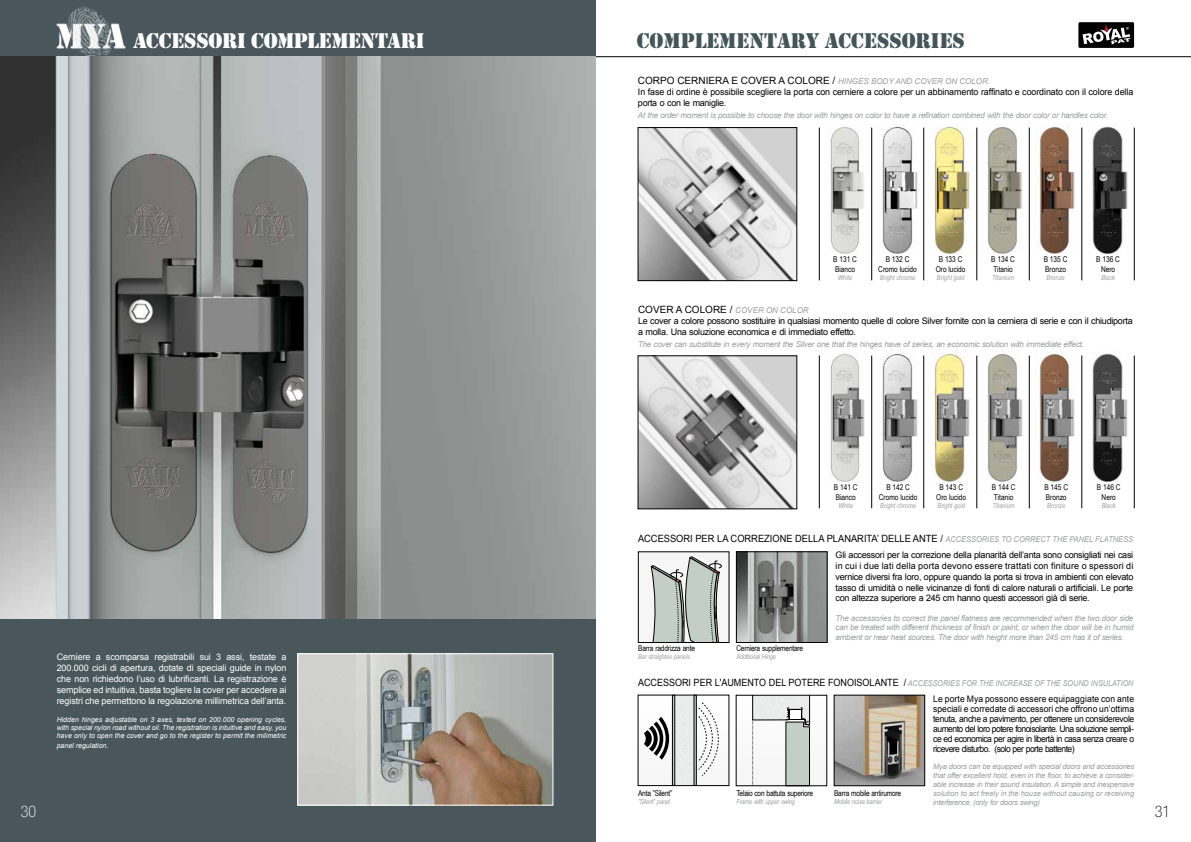
<style>
.page{position:relative;width:1191px;height:842px;background:#fff}
.page>*{position:absolute;margin:0;border:0;box-sizing:border-box;transform-origin:0 0}
.t1{font:22px "Stencil";color:#445559}
.t2{font:22px "Stencil";letter-spacing:-.02em;color:#fff}
.t3{font:100 condensed 16px "Helvetica Neue LT Pro";color:#fff}
.t4{font:100 condensed 16px "Helvetica Neue LT Pro";color:#000}
.t5{font:10px "Arial";color:#000;scale:.93 1}
.t6{font:10px "Arial";color:#000}
.t7{font:9px/10.8px "Arial";letter-spacing:-.03em;color:#000;text-align:justify}
.t8{font:9px/10px "Arial";letter-spacing:-.03em;color:#000;text-align:justify;scale:.95 1}
.t9{font:9px/10.8px "Arial";letter-spacing:-.01em;color:#fff;text-align:justify}
.t10{font:9px/10.8px "Arial";letter-spacing:-.01em;color:#000}
.t11{font:italic 8px/9.6px "Arial";letter-spacing:-.03em;color:#9c9e9f;text-align:justify}
.t12{font:8px/9.6px "Arial Narrow";color:#000}
.t13{font:8px "Arial Narrow";letter-spacing:-.025em;color:#000}
.t14{font:italic 8px "Arial";color:#9c9e9f;scale:.9 1}
.t15{font:italic 7.5px/9px "Arial";letter-spacing:-.04em;color:#9c9e9f;text-align:justify}
.t16{font:italic 7px/8.4px "Arial";color:#fff;text-align:justify}
.t17{font:italic 7px "Arial Narrow";color:#9c9e9f}
.t18{font:italic 7px "Arial Narrow";letter-spacing:-.025em;color:#9c9e9f}
.s1{font-style:italic;font-size:8px;color:#9c9e9f}
.s2{font-style:italic}
.s3{font-style:normal;font-size:10px;color:#000}
</style>
<div class="page">
<div style="left:638px;top:552px;width:91px;height:90px;background:#f6f6f6"></div>
<div style="left:638px;top:552px;width:91px;height:91px;border:1px solid #000"></div>
<svg style="left:651px;top:556px;width:71px;height:87px"></svg>
<img style="left:836px;top:697px;width:86px;height:87px">
<div style="left:834px;top:695px;width:90px;height:91px;border:1px solid #000"></div>
<svg style="left:638px;top:695px;width:91px;height:90px"></svg>
<img style="left:675px;top:697px;width:19px;height:87px">
<div style="left:672px;top:695px;width:3px;height:90px;border:1px solid #000"></div>
<svg style="left:644px;top:717px;width:25px;height:43px"></svg>
<svg style="left:698px;top:702px;width:21px;height:74px"></svg>
<svg style="left:736px;top:695px;width:90px;height:91px"></svg>
<hr style="left:595px;top:56px;width:596px;height:1px;background:#000">
<div style="left:1078px;top:22px;width:56px;height:26px;background:#000"></div>
<svg style="left:1082px;top:24px;width:49px;height:20px"></svg>
<hr style="left:819px;top:128px;width:1px;height:152px;background:#000">
<hr style="left:923px;top:128px;width:1px;height:152px;background:#000">
<hr style="left:976px;top:128px;width:1px;height:152px;background:#000">
<hr style="left:1029px;top:128px;width:1px;height:152px;background:#000">
<hr style="left:1081px;top:128px;width:1px;height:152px;background:#000">
<hr style="left:871px;top:128px;width:1px;height:152px;background:#000">
<hr style="left:1134px;top:128px;width:1px;height:152px;background:#000">
<hr style="left:1134px;top:356px;width:1px;height:152px;background:#000">
<hr style="left:819px;top:356px;width:1px;height:152px;background:#000">
<hr style="left:923px;top:356px;width:1px;height:152px;background:#000">
<hr style="left:976px;top:356px;width:1px;height:152px;background:#000">
<hr style="left:1029px;top:356px;width:1px;height:152px;background:#000">
<hr style="left:1081px;top:356px;width:1px;height:152px;background:#000">
<hr style="left:871px;top:356px;width:1px;height:152px;background:#000">
<img style="left:830px;top:126px;width:35px;height:128px">
<img style="left:830px;top:353px;width:35px;height:129px">
<img style="left:882px;top:125px;width:35px;height:130px">
<img style="left:882px;top:352px;width:35px;height:130px">
<img style="left:933px;top:126px;width:37px;height:129px">
<img style="left:930px;top:353px;width:40px;height:129px">
<img style="left:987px;top:126px;width:35px;height:129px">
<img style="left:987px;top:353px;width:35px;height:129px">
<img style="left:1039px;top:124px;width:36px;height:131px">
<img style="left:1039px;top:353px;width:36px;height:129px">
<img style="left:1092px;top:126px;width:35px;height:129px">
<img style="left:1092px;top:353px;width:35px;height:129px">
<img style="left:640px;top:129px;width:155px;height:150px">
<div style="left:638px;top:127px;width:159px;height:154px;border:1px solid #000"></div>
<img style="left:640px;top:358px;width:155px;height:149px">
<img style="left:738px;top:554px;width:87px;height:87px">
<div style="left:736px;top:552px;width:91px;height:91px;border:1px solid #000"></div>
<div style="left:0;top:0;width:595px;height:57px;background:#49575d"></div>
<img style="left:45px;top:7px;width:89px;height:50px">
<div style="left:0;top:618px;width:595px;height:224px;background:#49575d"></div>
<img style="left:0;top:57px;width:595px;height:561px">
<img style="left:299px;top:655px;width:252px;height:148px">
<div style="left:297px;top:653px;width:256px;height:152px;border:1px solid #fff"></div>
<h1 class="t2" style="left:133px;top:28px;width:293px">ACCE SSORI COMPLEMENTARI</h1>
<h1 class="t1" style="left:636px;top:28px;width:330px">COMPLEMENTARY ACCESSORIES</h1>
<p class="t6" style="left:638px;top:74px;width:354px">CORPO CERNIERA E COVER A COLORE / <span class="s1">HINGES BODY AND COVER ON COLOR.</span></p>
<p class="t10" style="left:638px;top:87px;width:497px">In fase di ordine è possibile scegliere la porta con cerniere a colore per un abbinamento raffinato e coordinato con il colore della porta o con le maniglie.</p>
<p class="t11" style="left:638px;top:111px;width:471px">At the order moment is possible to choose the door with hinges on color to have a refination combined with the door color or handles color.</p>
<p class="t12" style="left:833px;top:254px;width:25px">B 131 C<br>Bianco</p>
<p class="t17" style="left:837px;top:273px;width:16px">White</p>
<p class="t12" style="left:878px;top:254px;width:40px;text-align:center">B 132 C<br>Cromo lucido</p>
<p class="t17" style="left:879px;top:273px;width:37px">Bright chrome</p>
<p class="t12" style="left:935px;top:254px;width:31px;text-align:center">B 133 C<br>Oro lucido</p>
<p class="t17" style="left:937px;top:273px;width:29px">Bright gold</p>
<p class="t12" style="left:991px;top:254px;width:25px">B 134 C<br>Titanio</p>
<p class="t17" style="left:992px;top:273px;width:24px">Titanium</p>
<p class="t12" style="left:1043px;top:254px;width:25px">B 135 C<br>Bronzo</p>
<p class="t17" style="left:1046px;top:273px;width:20px">Bronze</p>
<p class="t12" style="left:1096px;top:254px;width:25px;text-align:center">B 136 C<br>Nero</p>
<p class="t17" style="left:1101px;top:273px;width:16px">Black</p>
<p class="t6" style="left:638px;top:303px;width:172px">COVER A COLORE / <span class="s1">COVER ON COLOR</span></p>
<p class="t7" style="left:638px;top:316px;width:496px">Le cover a colore possono sostituire in qualsiasi momento quelle di colore Silver fornite con la cerniera di serie e con il chiudiporta a molla. Una soluzione economica e di immediato effetto<span class="s2">.</span></p>
<p class="t11" style="left:638px;top:340px;width:447px">The cover can substitute in every moment the Silver one that the hinges have of series, an economic solution with immediate effect.</p>
<p class="t12" style="left:834px;top:482px;width:25px">B 141 C<br>Bianco</p>
<p class="t17" style="left:838px;top:501px;width:16px">White</p>
<p class="t12" style="left:879px;top:482px;width:40px;text-align:center">B 142 C<br>Cromo lucido</p>
<p class="t17" style="left:880px;top:501px;width:37px">Bright chrome</p>
<p class="t12" style="left:936px;top:482px;width:31px;text-align:center">B 143 C<br>Oro lucido</p>
<p class="t17" style="left:937px;top:501px;width:29px">Bright gold</p>
<p class="t12" style="left:992px;top:482px;width:25px">B 144 C<br>Titanio</p>
<p class="t17" style="left:992px;top:501px;width:24px">Titanium</p>
<p class="t12" style="left:1044px;top:482px;width:25px">B 145 C<br>Bronzo</p>
<p class="t17" style="left:1047px;top:501px;width:20px">Bronze</p>
<p class="t12" style="left:1096px;top:482px;width:25px;text-align:center">B 146 C<br>Nero</p>
<p class="t17" style="left:1101px;top:501px;width:16px">Black</p>
<p class="t5" style="left:638px;top:531px;width:534px">ACCESSORI PER LA CORREZIONE DELLA PLANARITA’ DELLE ANTE / <span class="s1">ACCESSORIES TO CORRECT THE PANEL FLATNESS</span></p>
<p class="t7" style="left:835px;top:550px;width:299px">Gli accessori per la correzione della planarità dell’anta sono consigliati nei casi in cui i due lati della porta devono essere trattati con finiture o spessori di vernice diversi fra loro, oppure quando la porta si trova in ambienti con elevato tasso di umidità o nelle vicinanze di fonti di calore naturali o artificiali. Le porte con altezza superiore a 245 cm hanno questi accessori già di serie.</p>
<p class="t11" style="left:835px;top:613px;width:299px">The accessories to correct the panel flatness are recommended when the two door side can be treated with different thickness of finish or paint, or when the door will be in humid ambient or near heat sources. The door with height more than 245 cm has it of series.</p>
<p class="t13" style="left:736px;top:642px;width:68px">Cerniera supplementare</p>
<p class="t18" style="left:736px;top:652px;width:41px">Additional Hinge</p>
<p class="t13" style="left:638px;top:642px;width:58px">Barra raddrizza ante</p>
<p class="t18" style="left:638px;top:652px;width:53px">Bar straighten panels</p>
<p class="t9" style="left:57px;top:652px;width:231px">Cerniere a scomparsa registrabili sui 3 assi, testate a 200.000 cicli di apertura, dotate di speciali guide in nylon che non richiedono l’uso di lubrificanti. La registrazione è semplice ed intuitiva, basta togliere la cover per accedere ai registri che permettono la regolazione millimetrica dell’anta.</p>
<p class="t16" style="left:57px;top:715px;width:231px">Hidden hinges adjustable on 3 axes, texted on 200.000 opening cycles, with special nylon road without oil. The registration is intuitive and easy, you have only to open the cover and go to the register to permit the milimetric</p>
<p class="t16" style="left:57px;top:741px;width:53px">panel regulation.</p>
<p class="t14" style="left:638px;top:678px;width:552px"><span class="s3">ACCESSORI PER L'AUMENTO DEL POTERE FONOISOLANTE /</span> ACCESSORIES FOR THE INCREASE OF THE SOUND INSULATION</p>
<p class="t8" style="left:933px;top:693px;width:213px">Le porte Mya possono essere equipaggiate con ante speciali e corredate di accessori che offrono un’ottima tenuta, anche a pavimento, per ottenere un considerevole aumento del loro potere fonoisolante. Una soluzione sempli&shy;ce ed economica per agire in libertà in casa senza creare o ricevere disturbo. (solo per porte battente)</p>
<p class="t15" style="left:933px;top:762px;width:203px">Mya doors can be equipped with special doors and accessories that offer excellent hold, even in the floor, to achieve a consider&shy;able increase in their sound insulation. A simple and inexpensive solution to act freely in the house without causing or receiving interference. (only for doors swing)</p>
<p class="t13" style="left:638px;top:787px;width:36px">Anta ”Silent”</p>
<p class="t18" style="left:638px;top:797px;width:34px">”Silent” panel</p>
<p class="t13" style="left:736px;top:787px;width:78px">Telaio con battuta superiore</p>
<p class="t18" style="left:736px;top:797px;width:60px">Frame with upper swing</p>
<p class="t13" style="left:834px;top:787px;width:69px">Barra mobile antirumore</p>
<p class="t18" style="left:834px;top:797px;width:49px">Mobile noise barrier</p>
<h2 class="t3" style="left:21px;top:802px;width:17px">30</h2>
<h2 class="t4" style="left:1155px;top:802px;width:17px">31</h2>
</div>
